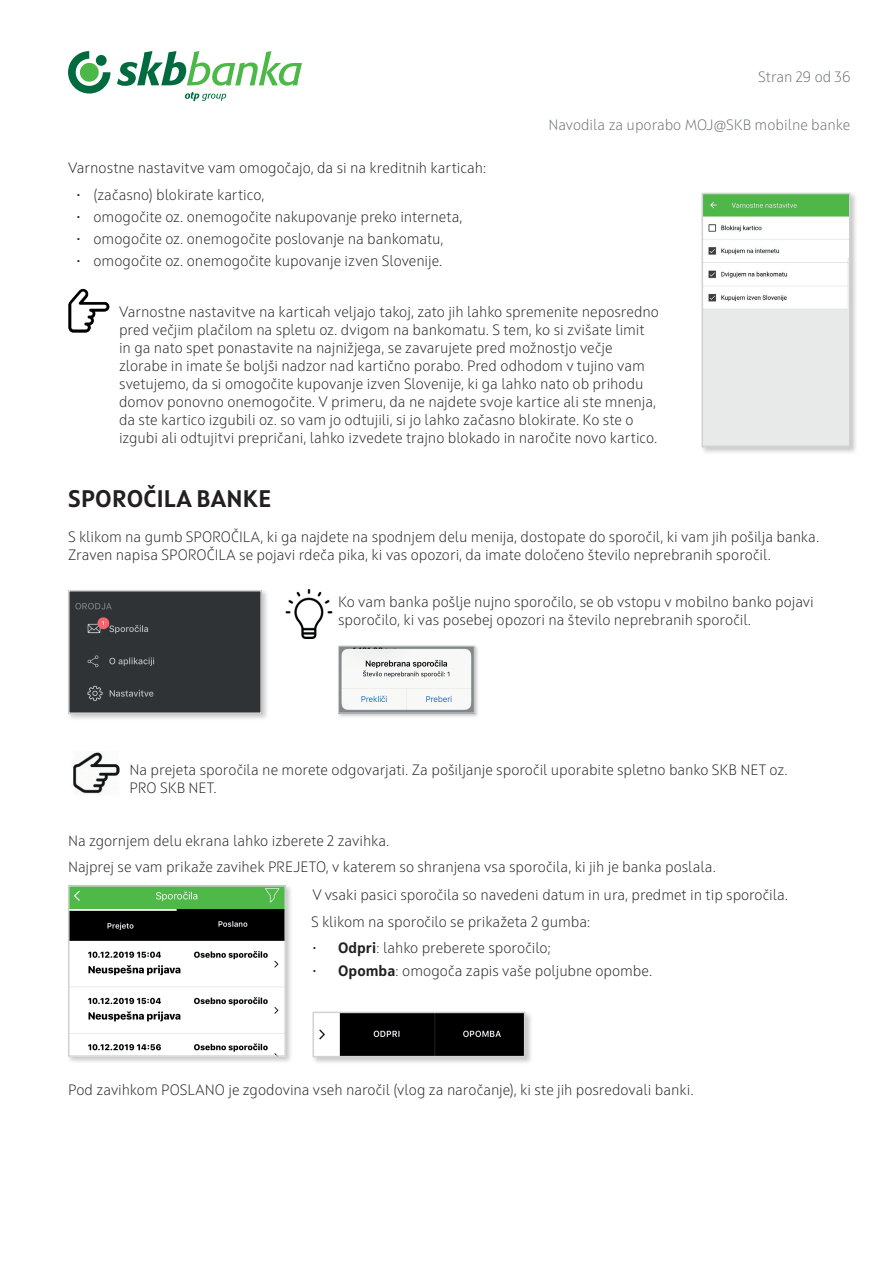
<style>
.page{position:relative;width:893px;height:1263px;background:#fff}
.page>*{position:absolute;margin:0;border:0;box-sizing:border-box;transform-origin:0 0}
.t1{font:700 24px "Squad";letter-spacing:.01em;color:#231f20}
.t2{font:300 15px/18px "Squad";color:#231f20}
.t3{font:300 15px "Squad";color:#6c6d70}
.s1{font-weight:700}
</style>
<div class="page">
<svg style="left:68px;top:51px;width:42px;height:43px"></svg>
<div style="left:80px;top:63px;width:19px;height:19px;background:#4cb848;border-radius:50%"></div>
<div style="left:96px;top:55px;width:11px;height:11px;background:#006b3f;border-radius:50%"></div>
<svg style="left:117px;top:51px;width:185px;height:35px"></svg>
<svg style="left:185px;top:92px;width:41px;height:9px"></svg>
<img style="left:68px;top:288px;width:42px;height:45px">
<div style="left:66px;top:588px;width:203px;height:134px;background:#231f20;opacity:.25"></div>
<div style="left:71px;top:593px;width:188px;height:118px;background:#2f3336"></div>
<div style="left:68px;top:590px;width:194px;height:124px;border:2px solid #d1d2d4"></div>
<img style="left:285px;top:589px;width:48px;height:49px">
<div style="left:337px;top:645px;width:143px;height:74px;background:#231f20;opacity:.25"></div>
<img style="left:340px;top:648px;width:133px;height:63px">
<div style="left:338px;top:646px;width:137px;height:67px;border:1px solid #d1d2d4"></div>
<img style="left:73px;top:752px;width:47px;height:42px">
<div style="left:66px;top:883px;width:228px;height:181px;background:#231f20;opacity:.25"></div>
<img style="left:71px;top:888px;width:212px;height:166px">
<div style="left:68px;top:885px;width:218px;height:172px;border:2px solid #d1d2d4"></div>
<div style="left:311px;top:1010px;width:222px;height:55px;background:#231f20;opacity:.25"></div>
<img style="left:316px;top:1015px;width:206px;height:39px">
<div style="left:313px;top:1012px;width:212px;height:45px;border:2px solid #d1d2d4"></div>
<div style="left:700px;top:191px;width:158px;height:264px;background:#231f20;opacity:.25"></div>
<img style="left:705px;top:196px;width:142px;height:249px">
<div style="left:702px;top:193px;width:148px;height:255px;border:2px solid #d1d2d4"></div>
<p class="t3" style="left:758px;top:68px;width:94px">Stran 29 od 36</p>
<p class="t3" style="left:548px;top:116px;width:304px">Navodila za uporabo MOJ@SKB mobilne banke</p>
<p class="t2" style="left:68px;top:159px;width:420px">Varnostne nastavitve vam omogočajo, da si na kreditnih karticah:</p>
<p class="t2" style="left:77px;top:185px;width:189px">• (začasno) blokirate kartico,</p>
<p class="t2" style="left:77px;top:208px;width:387px">• omogočite oz. onemogočite nakupovanje preko interneta,</p>
<p class="t2" style="left:77px;top:230px;width:369px">• omogočite oz. onemogočite poslovanje na bankomatu,</p>
<p class="t2" style="left:77px;top:252px;width:367px">• omogočite oz. onemogočite kupovanje izven Slovenije.</p>
<p class="t2" style="left:119px;top:302px;width:541px">Varnostne nastavitve na karticah veljajo takoj, zato jih lahko spremenite neposredno pred večjim plačilom na spletu oz. dvigom na bankomatu. S tem, ko si zvišate limit in ga nato spet ponastavite na najnižjega, se zavarujete pred možnostjo večje zlorabe in imate še boljši nadzor nad kartično porabo. Pred odhodom v tujino vam svetujemo, da si omogočite kupovanje izven Slovenije, ki ga lahko nato ob prihodu domov ponovno onemogočite. V primeru, da ne najdete svoje kartice ali ste mnenja, da ste kartico izgubili oz. so vam jo odtujili, si jo lahko začasno blokirate. Ko ste o izgubi ali odtujitvi prepričani, lahko izvedete trajno blokado in naročite novo kartico.</p>
<h1 class="t1" style="left:68px;top:483px;width:205px">SPOROČILA BANKE</h1>
<p class="t2" style="left:68px;top:527px;width:753px">S klikom na gumb SPOROČILA, ki ga najdete na spodnjem delu menija, dostopate do sporočil, ki vam jih pošilja banka.<br>Zraven napisa SPOROČILA se pojavi rdeča pika, ki vas opozori, da imate določeno število neprebranih sporočil.</p>
<p class="t2" style="left:338px;top:592px;width:477px">Ko vam banka pošlje nujno sporočilo, se ob vstopu v mobilno banko pojavi sporočilo, ki vas posebej opozori na število neprebranih sporočil.</p>
<p class="t2" style="left:130px;top:760px;width:660px">Na prejeta sporočila ne morete odgovarjati. Za pošiljanje sporočil uporabite spletno banko SKB NET oz.<br>PRO SKB NET.</p>
<p class="t2" style="left:68px;top:827px;width:649px;line-height:26.5px">Na zgornjem delu ekrana lahko izberete 2 zavihka.<br>Najprej se vam prikaže zavihek PREJETO, v katerem so shranjena vsa sporočila, ki jih je banka poslala.</p>
<p class="t2" style="left:311px;top:882px;width:479px;line-height:26.5px">V vsaki pasici sporočila so navedeni datum in ura, predmet in tip sporočila.<br>S klikom na sporočilo se prikažeta 2 gumba:</p>
<p class="t2" style="left:313px;top:939px;width:240px">• <span class="s1">Odpri</span>: lahko preberete sporočilo;</p>
<p class="t2" style="left:313px;top:961px;width:341px">• <span class="s1">Opomba</span>: omogoča zapis vaše poljubne opombe.</p>
<p class="t2" style="left:68px;top:1081px;width:627px">Pod zavihkom POSLANO je zgodovina vseh naročil (vlog za naročanje), ki ste jih posredovali banki.</p>
</div>
